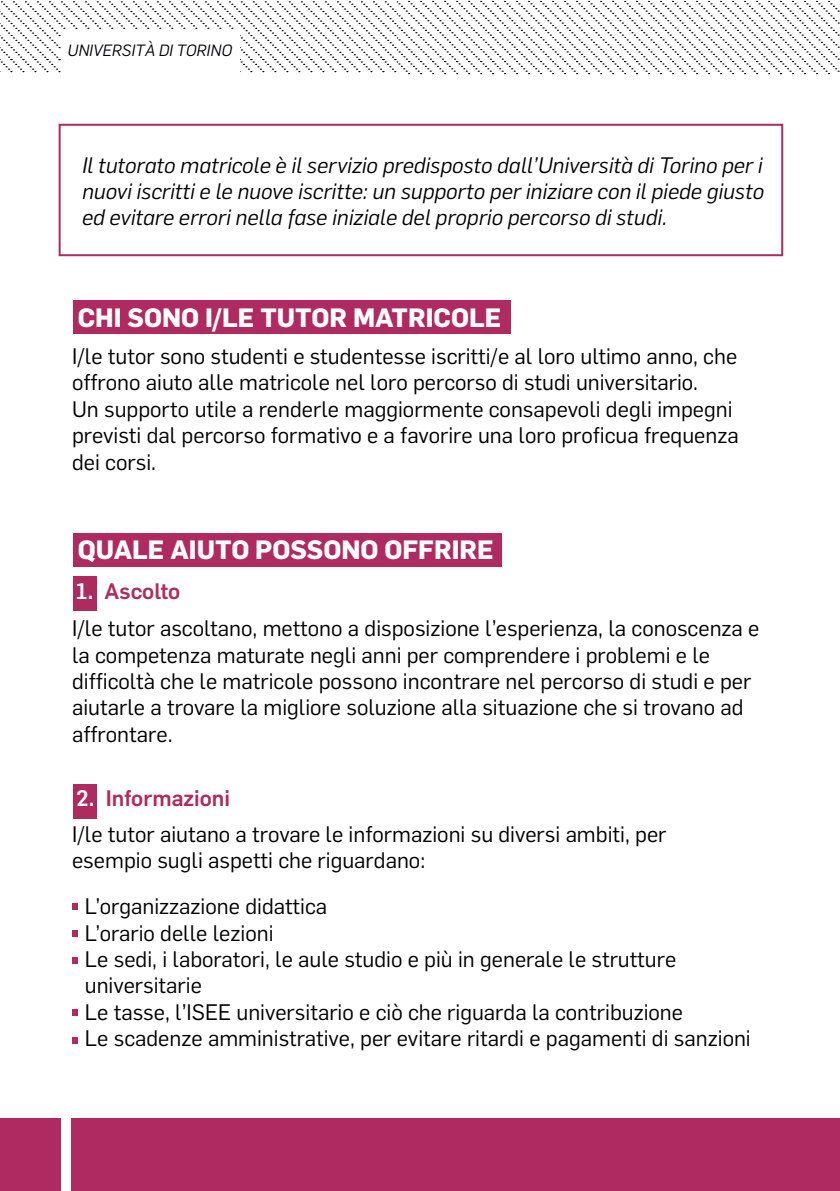
<style>
.page{position:relative;width:840px;height:1191px;background:#fff}
.page>*{position:absolute;margin:0;border:0;box-sizing:border-box;transform-origin:0 0}
.t1{font:700 26px "Flama";color:#fff}
.t2{font:22px/26.4px "Flama";color:#000}
.t3{font:italic 22px/26.4px "Flama";color:#000;text-align:justify}
.t4{font:500 22px "Flama";color:#ae2b60}
.t5{font:italic 16px "Flama";color:#000204}
.s1{color:#fff}
</style>
<div class="page">
<svg style="left:0;top:0;width:840px;height:75px"></svg>
<div style="left:0;top:1118px;width:60px;height:73px;background:#af2a61"></div>
<div style="left:72px;top:1118px;width:767px;height:73px;background:#af2a61"></div>
<div style="left:73px;top:300px;width:437px;height:34px;background:#af2a61"></div>
<div style="left:73px;top:533px;width:428px;height:34px;background:#af2a61"></div>
<div style="left:73px;top:576px;width:24px;height:35px;background:#ae2b60"></div>
<div style="left:73px;top:783px;width:24px;height:35px;background:#ae2b60"></div>
<div style="left:59px;top:124px;width:723px;height:132px;border:2px solid #af2a61"></div>
<svg style="left:72px;top:1037px;width:5px;height:6px"></svg>
<svg style="left:72px;top:1009px;width:5px;height:7px"></svg>
<svg style="left:72px;top:957px;width:5px;height:7px"></svg>
<svg style="left:72px;top:930px;width:5px;height:7px"></svg>
<svg style="left:72px;top:903px;width:5px;height:6px"></svg>
<p class="t5" style="left:68px;top:40px;width:166px">UNIVERSITÀ DI TORINO</p>
<p class="t3" style="left:82px;top:150px;width:683px">Il tutorato matricole è il servizio predisposto dall’Università di Torino per i nuovi iscritti e le nuove iscritte: un supporto per iniziare con il piede giusto ed evitare errori nella fase iniziale del proprio percorso di studi.</p>
<p class="t1" style="left:78px;top:298px;width:425px">CHI SONO I/LE TUTOR MATRICOLE</p>
<p class="t2" style="left:72px;top:342px;width:667px">I/le tutor sono studenti e studentesse iscritti/e al loro ultimo anno, che offrono aiuto alle matricole nel loro percorso di studi universitario.<br>Un supporto utile a renderle maggiormente consapevoli degli impegni previsti dal percorso formativo e a favorire una loro proficua frequenza dei corsi.</p>
<p class="t1" style="left:78px;top:531px;width:417px">QUALE AIUTO POSSONO OFFRIRE</p>
<p class="t4" style="left:76px;top:575px;width:105px"><span class="s1">1.</span> Ascolto</p>
<p class="t2" style="left:72px;top:614px;width:688px">I/le tutor ascoltano, mettono a disposizione l’esperienza, la conoscenza e la competenza maturate negli anni per comprendere i problemi e le difficoltà che le matricole possono incontrare nel percorso di studi e per aiutarle a trovare la migliore soluzione alla situazione che si trovano ad affrontare.</p>
<p class="t4" style="left:76px;top:782px;width:155px"><span class="s1">2.</span> Informazioni</p>
<p class="t2" style="left:72px;top:819px;width:595px">I/le tutor aiutano a trovare le informazioni su diversi ambiti, per esempio sugli aspetti che riguardano:</p>
<p class="t2" style="left:85px;top:891px;width:667px">L’organizzazione didattica<br>L’orario delle lezioni<br>Le sedi, i laboratori, le aule studio e più in generale le strutture universitarie<br>Le tasse, l’ISEE universitario e ciò che riguarda la contribuzione<br>Le scadenze amministrative, per evitare ritardi e pagamenti di sanzioni</p>
</div>
